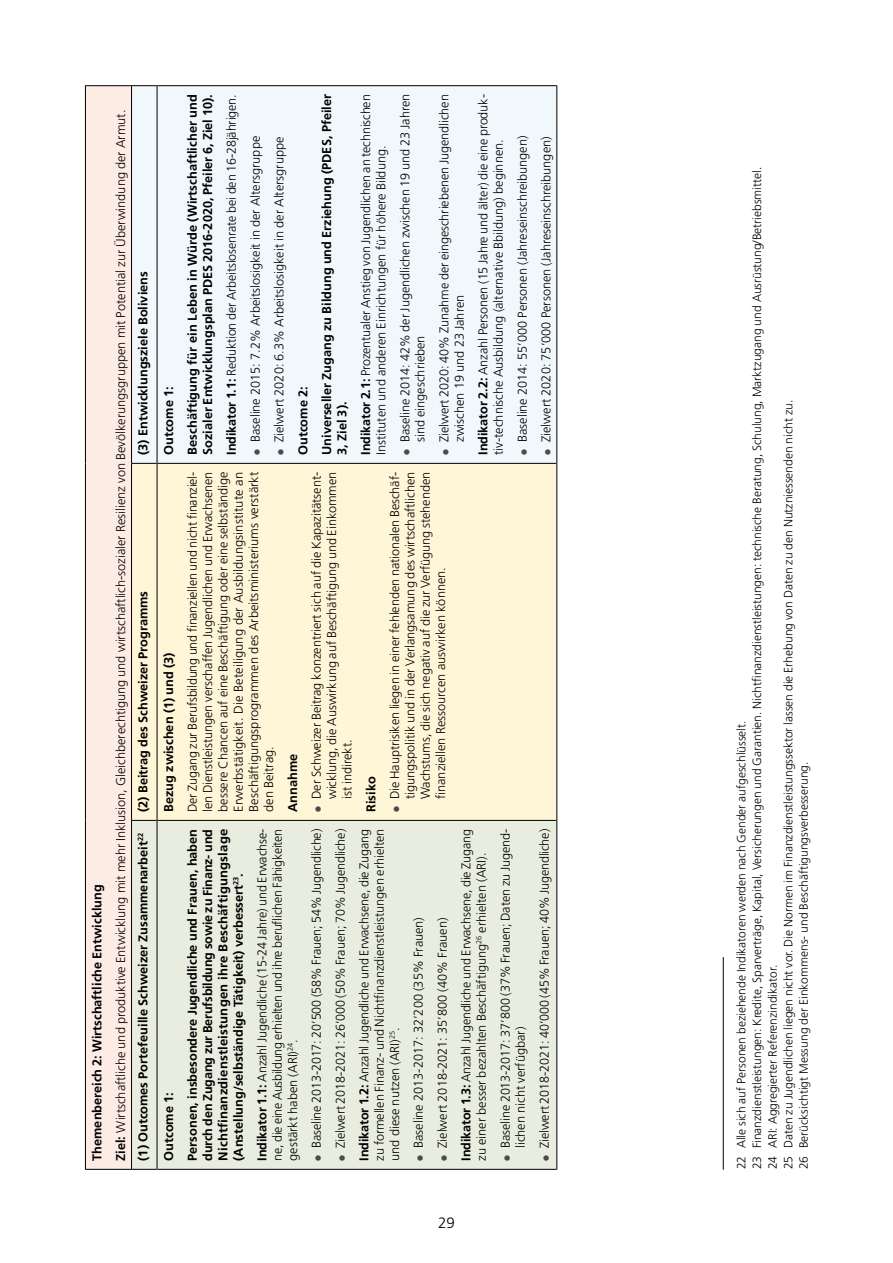
<style>
.page{position:relative;width:893px;height:1263px;background:#fff}
.page>*{position:absolute;margin:0;border:0;box-sizing:border-box;transform-origin:0 0}
.t1{font:300 15px "Frutiger LT Std";color:#000}
.t2{font:300 12.75px/15.3px "Frutiger LT Std";color:#000}
.t3{font:700 12.75px/23.9px "Frutiger LT Std";color:#000}
.t4{font:300 12px/15.6px "Frutiger LT Std";color:#000}
.s1{font-weight:700}
.s2{font-weight:300}
.s3{color:#4b4b4d}
</style>
<div class="page">
<hr style="left:723px;top:957px;width:1px;height:213px;background:#000">
<div style="left:85px;top:86px;width:47px;height:1083px;background:#fdece4"></div>
<div style="left:132px;top:821px;width:424px;height:348px;background:#e9eddf"></div>
<div style="left:132px;top:464px;width:424px;height:356px;background:#fff5d7"></div>
<div style="left:132px;top:86px;width:424px;height:377px;background:#f1f8fb"></div>
<hr style="left:85px;top:820px;width:1px;height:350px;background:#000">
<hr style="left:86px;top:1169px;width:45px;height:1px;background:#000">
<hr style="left:85px;top:463px;width:1px;height:357px;background:#000">
<hr style="left:85px;top:85px;width:1px;height:378px;background:#000">
<hr style="left:86px;top:85px;width:45px;height:1px;background:#000">
<hr style="left:157px;top:1169px;width:399px;height:1px;background:#000">
<hr style="left:131px;top:820px;width:1px;height:350px;background:#000">
<svg style="left:132px;top:1169px;width:25px;height:1px"></svg>
<hr style="left:157px;top:820px;width:1px;height:350px;background:#000">
<hr style="left:556px;top:820px;width:1px;height:350px;background:#000">
<hr style="left:157px;top:820px;width:399px;height:1px;background:#000">
<hr style="left:556px;top:463px;width:1px;height:357px;background:#000">
<hr style="left:157px;top:463px;width:399px;height:1px;background:#000">
<hr style="left:157px;top:85px;width:399px;height:1px;background:#000">
<hr style="left:556px;top:85px;width:1px;height:378px;background:#000">
<hr style="left:131px;top:85px;width:1px;height:378px;background:#000">
<svg style="left:132px;top:85px;width:25px;height:1px"></svg>
<hr style="left:157px;top:85px;width:1px;height:378px;background:#000">
<hr style="left:131px;top:463px;width:1px;height:357px;background:#000">
<svg style="left:132px;top:820px;width:25px;height:1px"></svg>
<svg style="left:132px;top:463px;width:25px;height:1px"></svg>
<hr style="left:157px;top:463px;width:1px;height:357px;background:#000">
<p class="t2" style="left:85px;top:1161px;width:1052px;line-height:23.9px;rotate:-90deg"><span class="s1">Themenbereich 2: Wirtschaftliche Entwicklung<br>Ziel:</span> Wirtschaftliche und produktive Entwicklung mit mehr Inklusion, Gleichberechtigung und wirtschaftlich-sozialer Resilienz von Bevölkerungsgruppen mit Potential zur Überwindung der Armut.</p>
<p class="t3" style="left:131px;top:455px;width:185px;rotate:-90deg">(3) Entwicklungsziele Boliviens</p>
<p class="t3" style="left:131px;top:812px;width:222px;rotate:-90deg">(2) Beitrag des Schweizer Programms</p>
<p class="t3" style="left:131px;top:1161px;width:329px;rotate:-90deg">(1) Outcomes Portefeuille Schweizer Zusammenarbeit<sup>22</sup></p>
<p class="t3" style="left:157px;top:455px;width:362px;rotate:-90deg">Outcome 1:<br>Beschäftigung für ein Leben in Würde (Wirtschaftlicher und</p>
<p class="t3" style="left:196px;top:455px;width:362px;rotate:-90deg">Sozialer Entwicklungsplan PDES 2016-2020, Pfeiler 6, Ziel 10).<br>Indikator 1.1: <span class="s2">Reduktion der Arbeitslosenrate bei den 16-28jährigen.</span></p>
<p class="t2" style="left:248px;top:455px;width:320px;rotate:-90deg"><span class="s3">●</span> Baseline 2015: 7.2% Arbeitslosigkeit in der Altersgruppe</p>
<p class="t3" style="left:267px;top:455px;width:362px;rotate:-90deg"><span class="s3">●</span> <span class="s2">Zielwert 2020: 6.3% Arbeitslosigkeit in der Altersgruppe<br></span>Outcome 2:<br>Universeller Zugang zu Bildung und Erziehung (PDES, Pfeiler</p>
<p class="t2" style="left:330px;top:455px;width:362px;line-height:23.9px;rotate:-90deg"><span class="s1">3, Ziel 3).<br>Indikator 2.1:</span> Prozentualer Anstieg von Jugendlichen an technischen</p>
<p class="t2" style="left:374px;top:455px;width:311px;rotate:-90deg">Instituten und anderen Einrichtungen für höhere Bildung.</p>
<p class="t2" style="left:397px;top:442px;width:349px;text-indent:-13px;rotate:-90deg"><span class="s3">●</span> Baseline 2014: 42% der Jugendlichen zwischen 19 und 23 Jahren sind eingeschrieben</p>
<p class="t2" style="left:437px;top:442px;width:349px;text-indent:-13px;rotate:-90deg"><span class="s3">●</span> Zielwert 2020: 40% Zunahme der eingeschriebenen Jugendlichen zwischen 19 und 23 Jahren</p>
<p class="t2" style="left:476px;top:455px;width:362px;rotate:-90deg"><span class="s1">Indikator 2.2:</span> Anzahl Personen (15 Jahre und älter) die eine produk&shy;tiv-technische Ausbildung (alternative Bbildung) beginnen.</p>
<p class="t3" style="left:157px;top:812px;width:161px;rotate:-90deg">Bezug zwischen (1) und (3)</p>
<p class="t2" style="left:185px;top:812px;width:342px;text-align:justify;rotate:-90deg">Der Zugang zur Berufsbildung und finanziellen und nicht finanziel&shy;len Dienstleistungen verschaffen Jugendlichen und Erwachsenen bessere Chancen auf eine Beschäftigung oder eine selbständige Erwerbstätigkeit. Die Beteiligung der Ausbildungsinstitute an Beschäftigungsprogrammen des Arbeitsministeriums verstärkt den Beitrag.</p>
<p class="t3" style="left:281px;top:812px;width:60px;rotate:-90deg">Annahme</p>
<p class="t2" style="left:309px;top:799px;width:329px;text-align:justify;text-indent:-13px;rotate:-90deg"><span class="s3">●</span> Der Schweizer Beitrag konzentriert sich auf die Kapazitätsent&shy;wicklung, die Auswirkung auf Beschäftigung und Einkommen ist indirekt.</p>
<p class="t3" style="left:359px;top:812px;width:37px;rotate:-90deg">Risiko</p>
<p class="t2" style="left:387px;top:799px;width:329px;text-align:justify;text-indent:-13px;rotate:-90deg"><span class="s3">●</span> Die Hauptrisiken liegen in einer fehlenden nationalen Beschäf&shy;tigungspolitik und in der Verlangsamung des wirtschaftlichen Wachstums, die sich negativ auf die zur Verfügung stehenden finanziellen Ressourcen auswirken können.</p>
<p class="t2" style="left:515px;top:455px;width:321px;rotate:-90deg"><span class="s3">●</span> Baseline 2014: 55‘000 Personen (Jahreseinschreibungen)</p>
<p class="t2" style="left:539px;top:455px;width:320px;rotate:-90deg"><span class="s3">●</span> Zielwert 2020: 75‘000 Personen (Jahreseinschreibungen)</p>
<p class="t3" style="left:157px;top:1161px;width:333px;rotate:-90deg">Outcome 1:<br>Personen, insbesondere Jugendliche und Frauen, haben</p>
<p class="t3" style="left:200px;top:1161px;width:333px;line-height:15.3px;text-align:justify;rotate:-90deg">durch den Zugang zur Berufsbildung sowie zu Finanz- und Nichtfinanzdienstleistungen ihre Beschäftigungslage (Anstellung/selbständige Tätigkeit) verbessert<sup>23</sup>.</p>
<p class="t2" style="left:255px;top:1161px;width:333px;text-align:justify;rotate:-90deg"><span class="s1">Indikator 1.1:</span> Anzahl Jugendliche (15-24 Jahre) und Erwachse&shy;ne, die eine Ausbildung erhielten und ihre beruflichen Fähigkeiten gestärkt haben (ARI)<sup>24</sup>.</p>
<p class="t2" style="left:309px;top:1161px;width:333px;rotate:-90deg"><span class="s3">●</span> Baseline 2013-2017: 20‘500 (58% Frauen; 54% Jugendliche)</p>
<p class="t2" style="left:329px;top:1161px;width:333px;line-height:23.9px;rotate:-90deg"><span class="s3">●</span> Zielwert 2018-2021: 26‘000 (50% Frauen; 70% Jugendliche)<br><span class="s1">Indikator 1.2:</span> Anzahl Jugendliche und Erwachsene, die Zugang</p>
<p class="t2" style="left:372px;top:1161px;width:333px;rotate:-90deg">zu formellen Finanz- und Nichtfinanzdienstleistungen erhielten und diese nutzen (ARI)<sup>25</sup>.</p>
<p class="t2" style="left:411px;top:1161px;width:245px;rotate:-90deg"><span class="s3">●</span> Baseline 2013-2017: 32‘200 (35% Frauen)</p>
<p class="t2" style="left:431px;top:1161px;width:333px;line-height:23.9px;rotate:-90deg"><span class="s3">●</span> Zielwert 2018-2021: 35‘800 (40% Frauen)<br><span class="s1">Indikator 1.3:</span> Anzahl Jugendliche und Erwachsene, die Zugang</p>
<p class="t2" style="left:474px;top:1161px;width:309px;rotate:-90deg">zu einer besser bezahlten Beschäftigung<sup>26</sup> erhielten (ARI).</p>
<p class="t2" style="left:498px;top:1148px;width:321px;text-indent:-13px;rotate:-90deg"><span class="s3">●</span> Baseline 2013-2017: 37‘800 (37% Frauen; Daten zu Jugend&shy;lichen nicht verfügbar)</p>
<p class="t2" style="left:537px;top:1161px;width:333px;rotate:-90deg"><span class="s3">●</span> Zielwert 2018-2021: 40‘000 (45% Frauen; 40% Jugendliche)</p>
<p class="t1" style="left:438px;top:1214px;width:18px">29</p>
<p class="t4" style="left:734px;top:1169px;width:1004px;rotate:-90deg">22 Alle sich auf Personen beziehende Indikatoren werden nach Gender aufgeschlüsselt.<br>23 Finanzdienstleistungen: Kredite, Sparverträge, Kapital, Versicherungen und Garantien. Nichtfinanzdienstleistungen: technische Beratung, Schulung, Marktzugang und Ausrüstung/Betriebsmittel.<br>24 ARI: Aggregierter Referenzindikator.<br>25 Daten zu Jugendlichen liegen nicht vor. Die Normen im Finanzdienstleistungssektor lassen die Erhebung von Daten zu den Nutzniessenden nicht zu.<br>26 Berücksichtigt Messung der Einkommens- und Beschäftigungsverbesserung.</p>
</div>
